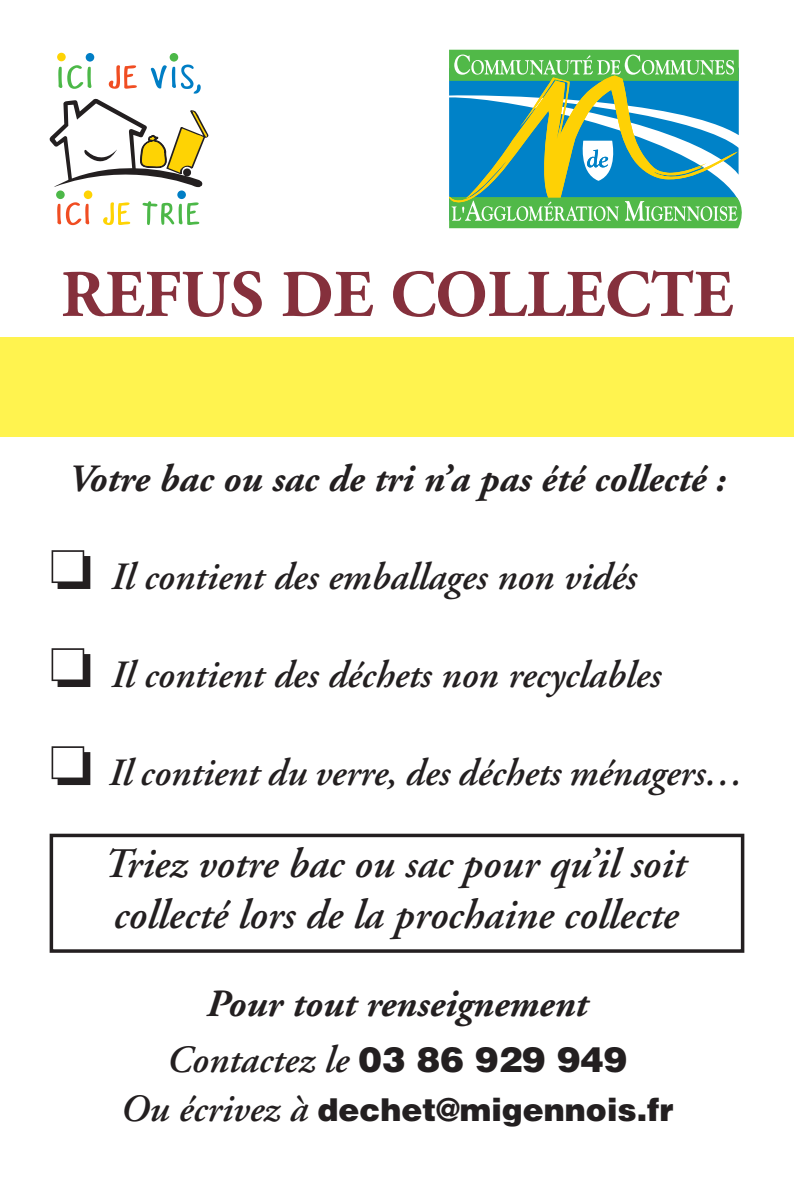
<style>
.page{position:relative;width:794px;height:1191px;background:#fff}
.page>*{position:absolute;margin:0;border:0;box-sizing:border-box;transform-origin:0 0}
.t1{font:700 66.5px "Adobe Garamond";color:#85303c}
.t2{font:italic 600 42px/50.4px "Adobe Garamond";color:#231f20}
.t3{font:italic 600 38.5px "Adobe Garamond";color:#231f20}
.t4{font:italic 700 38.5px/56px "Adobe Garamond";color:#231f20;text-align:center}
.t5{font:900 31.5px "Helvetica";color:#231f20}
.s1{font-weight:600}
.s2{font-family:"Helvetica";font-weight:900;font-style:normal;font-size:35px}
.s3{font-family:"Adobe Garamond";font-weight:600;font-style:italic;font-size:38.5px}
</style>
<div class="page">
<svg style="left:57px;top:202px;width:32px;height:23px"></svg>
<svg style="left:103px;top:202px;width:27px;height:23px"></svg>
<svg style="left:142px;top:201px;width:57px;height:24px"></svg>
<div style="left:57px;top:53px;width:9px;height:8px;background:#fed304;border-radius:50%"></div>
<div style="left:177px;top:190px;width:9px;height:9px;background:#007ec5;border-radius:50%"></div>
<div style="left:86px;top:53px;width:8px;height:9px;background:#007ec5;border-radius:50%"></div>
<div style="left:170px;top:53px;width:8px;height:9px;background:#4cb848;border-radius:50%"></div>
<div style="left:56px;top:190px;width:9px;height:9px;background:#4cb848;border-radius:50%"></div>
<div style="left:84px;top:190px;width:8px;height:9px;background:#fed304;border-radius:50%"></div>
<svg style="left:50px;top:64px;width:158px;height:124px"></svg>
<div style="left:449px;top:50px;width:290px;height:31px;background:#51b948"></div>
<svg style="left:449px;top:55px;width:293px;height:173px"></svg>
<svg style="left:449px;top:75px;width:289px;height:134px;background:#52a4a0"></svg>
<div style="left:50px;top:833px;width:694px;height:119px;border:4px solid #231f20"></div>
<div style="left:0;top:337px;width:794px;height:100px;background:#fff34f"></div>
<h1 class="t1" style="left:61px;top:268px;width:673px">REFUS DE COLLECTE</h1>
<p class="t4" style="left:68px;top:454px;width:659px">Votre bac ou sac de tri n’a pas été collecté :</p>
<p class="t3" style="left:50px;top:561px;width:588px">❏ Il contient des emballages non vidés</p>
<p class="t3" style="left:50px;top:659px;width:612px">❏ Il contient des déchets non recyclables</p>
<p class="t3" style="left:50px;top:757px;width:695px">❏ Il contient du verre, des déchets ménagers…</p>
<p class="t2" style="left:104px;top:843px;width:583px">Triez votre bac ou sac pour qu’il soit collecté lors de la prochaine collecte</p>
<p class="t4" style="left:167px;top:979px;width:461px">Pour tout renseignement<br><span class="s1">Contactez le</span> <span class="s2">03 86 929 949</span></p>
<p class="t5" style="left:120px;top:1098px;width:554px"><span class="s3">Ou écrivez à</span> dechet@migennois.fr</p>
</div>
